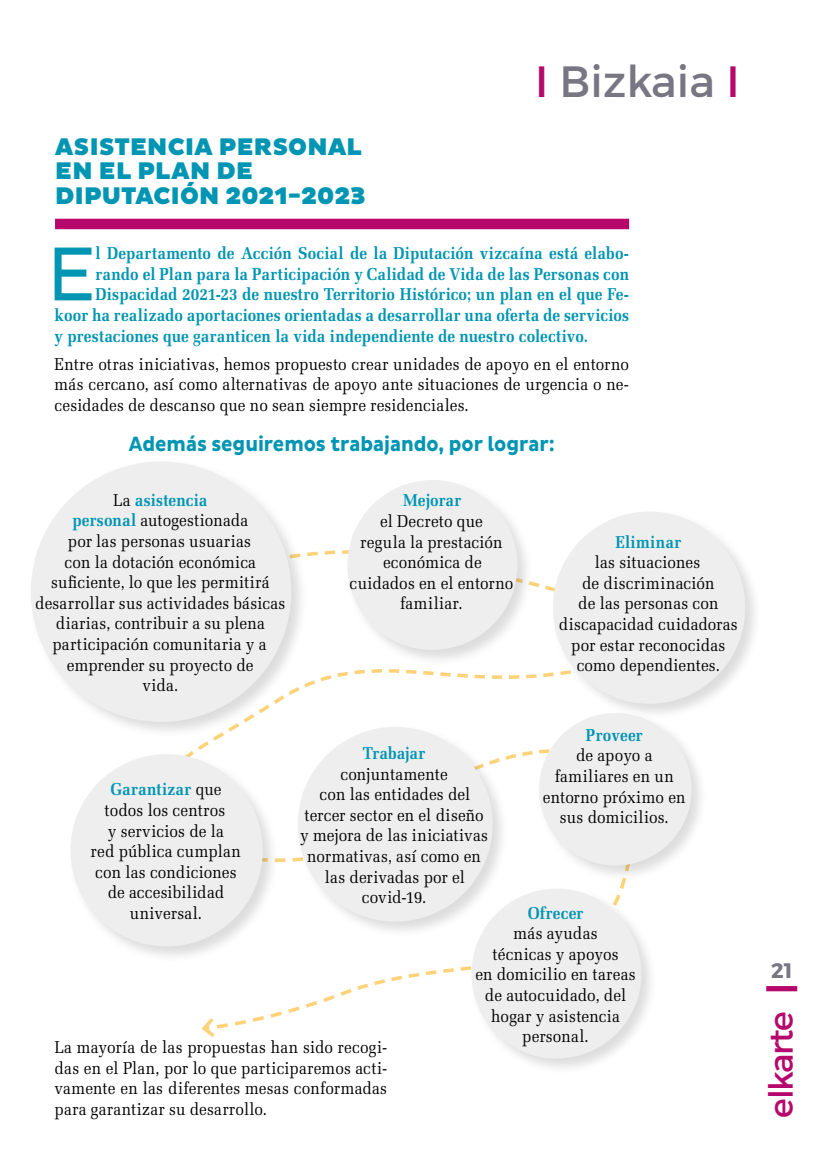
<style>
.page{position:relative;width:819px;height:1166px;background:#fff}
.page>*{position:absolute;margin:0;border:0;box-sizing:border-box;transform-origin:0 0}
.t1{font:77.7px "Pluto Sans";color:#0095b3;scale:.9 1}
.t2{font:43.75px "Montserrat";color:#787682}
.t3{font:33.25px "Montserrat";letter-spacing:-.04em;color:#b6086c}
.t4{font:900 24.5px/24.5px "Pluto Sans";letter-spacing:.01em;color:#0095b3}
.t5{font:700 21px "Pluto Sans";color:#0095b3;scale:.9 1}
.t6{font:700 21px "Montserrat";color:#787682}
.t7{font:17.15px/20.7px "Melior";letter-spacing:.01em;color:#000;text-align:center;scale:.9 1}
.t8{font:700 17.15px "Melior";letter-spacing:.005em;color:#0095b3;scale:.9 1}
.t9{font:700 17.15px "Melior";letter-spacing:.025em;color:#0095b3;scale:.9 1}
.s1{color:#b6086c}
.s2{font-weight:700;color:#0095b3}
</style>
<div class="page">
<div style="left:766px;top:986px;width:31px;height:5px;background:#b6086c"></div>
<svg style="left:198px;top:550px;width:428px;height:487px"></svg>
<div style="left:55px;top:219px;width:574px;height:10px;background:#b6086c"></div>
<div style="left:28px;top:458px;width:280px;height:280px;background:#000;opacity:.14"></div>
<div style="left:31px;top:461px;width:260px;height:261px;background:#efeeef;border-radius:50%"></div>
<div style="left:295px;top:724px;width:214px;height:214px;background:#000;opacity:.14"></div>
<div style="left:298px;top:727px;width:194px;height:194px;background:#efeeef;border-radius:50%"></div>
<div style="left:468px;top:885px;width:190px;height:190px;background:#000;opacity:.14"></div>
<div style="left:471px;top:888px;width:170px;height:170px;background:#efeeef;border-radius:50%"></div>
<div style="left:344px;top:477px;width:190px;height:190px;background:#000;opacity:.14"></div>
<div style="left:347px;top:480px;width:170px;height:170px;background:#efeeef;border-radius:50%"></div>
<div style="left:536px;top:710px;width:172px;height:172px;background:#000;opacity:.14"></div>
<div style="left:539px;top:713px;width:152px;height:152px;background:#efeeef;border-radius:50%"></div>
<div style="left:549px;top:508px;width:213px;height:213px;background:#000;opacity:.14"></div>
<div style="left:553px;top:511px;width:192px;height:193px;background:#efeeef;border-radius:50%"></div>
<div style="left:67px;top:751px;width:213px;height:213px;background:#000;opacity:.14"></div>
<div style="left:70px;top:754px;width:193px;height:192px;background:#efeeef;border-radius:50%"></div>
<h3 class="t4" style="left:55px;top:135px;width:271px">ASISTENCIA PERSONAL<br>EN EL PLAN</h3>
<h3 class="t4" style="left:216px;top:160px;width:38px">DE</h3>
<h3 class="t4" style="left:55px;top:184px;width:18px">DIPUTA</h3>
<h3 class="t4" style="left:153px;top:184px;width:214px">CI ÓN 2021-2023</h3>
<h2 class="t2" style="left:535px;top:54px;width:206px"><span class="s1">I</span> Bizkaia <span class="s1">I</span></h2>
<h1 class="t1" style="left:48px;top:230px;width:55px">E</h1>
<p class="t8" style="left:95px;top:243px;width:594px">l Departamento de Acción Social de la Diputación vizcaína está elabo-</p>
<p class="t8" style="left:95px;top:263px;width:594px">rando el Plan para la Participación y Calidad de Vida de las Personas con</p>
<p class="t8" style="left:95px;top:284px;width:594px">Dispacidad 2021-23 de nuestro Territorio Histórico; un plan en el que Fe-</p>
<p class="t8" style="left:55px;top:304px;width:640px">koor ha realizado aportaciones orientadas a desarrollar una oferta de servicios</p>
<p class="t8" style="left:55px;top:325px;width:594px">y prestaciones que garanticen la vida independiente de nuestro colectivo.</p>
<p class="t7" style="left:55px;top:353px;width:639px;text-align:justify">Entre otras iniciativas, hemos propuesto crear unidades de apoyo en el entorno más cercano, así como alternativas de apoyo ante situaciones de urgencia o ne&shy;cesidades de descanso que no sean siempre residenciales.</p>
<p class="t5" style="left:129px;top:432px;width:475px">Además seguiremos trabajando, por lograr:</p>
<p class="t7" style="left:35px;top:489px;width:279px">La <span class="s2">asistencia<br>personal</span> autogestionada<br>por las personas usuarias<br>con la dotación económica suficiente, lo que les permitirá desarrollar sus actividades básicas diarias, contribuir a su plena participación comunitaria y a emprender su proyecto de<br>vida.</p>
<p class="t8" style="left:403px;top:490px;width:66px">Mejorar</p>
<p class="t7" style="left:349px;top:510px;width:183px">el Decreto que<br>regula la prestación económica de cuidados en el entorno familiar.</p>
<p class="t9" style="left:615px;top:531px;width:75px">Eliminar</p>
<p class="t7" style="left:559px;top:552px;width:200px">las situaciones<br>de discriminación<br>de las personas con discapacidad cuidadoras por estar reconocidas como dependientes.</p>
<p class="t8" style="left:586px;top:724px;width:64px">Proveer</p>
<p class="t7" style="left:543px;top:745px;width:160px">de apoyo a familiares en un entorno próximo en sus domicilios.</p>
<p class="t8" style="left:363px;top:742px;width:71px">Trabajar</p>
<p class="t7" style="left:300px;top:763px;width:210px">conjuntamente<br>con las entidades del tercer sector en el diseño y mejora de las iniciativas normativas, así como en las derivadas por el covid-19.</p>
<p class="t7" style="left:91px;top:779px;width:168px"><span class="s2">Garantizar</span> que todos los centros<br>y servicios de la<br>red pública cumplan con las condiciones de accesibilidad universal.</p>
<p class="t8" style="left:527px;top:902px;width:63px">Ofrecer</p>
<p class="t7" style="left:475px;top:923px;width:180px">más ayudas<br>técnicas y apoyos<br>en domicilio en tareas de autocuidado, del hogar y asistencia personal.</p>
<p class="t7" style="left:55px;top:1036px;width:371px;text-align:justify">La mayoría de las propuestas han sido recogi&shy;das en el Plan, por lo que participaremos acti&shy;vamente en las diferentes mesas conformadas para garantizar su desarrollo.</p>
<p class="t6" style="left:771px;top:958px;width:23px">21</p>
<h3 class="t3" style="left:760px;top:1117px;width:107px;rotate:-90deg">elkarte</h3>
</div>
